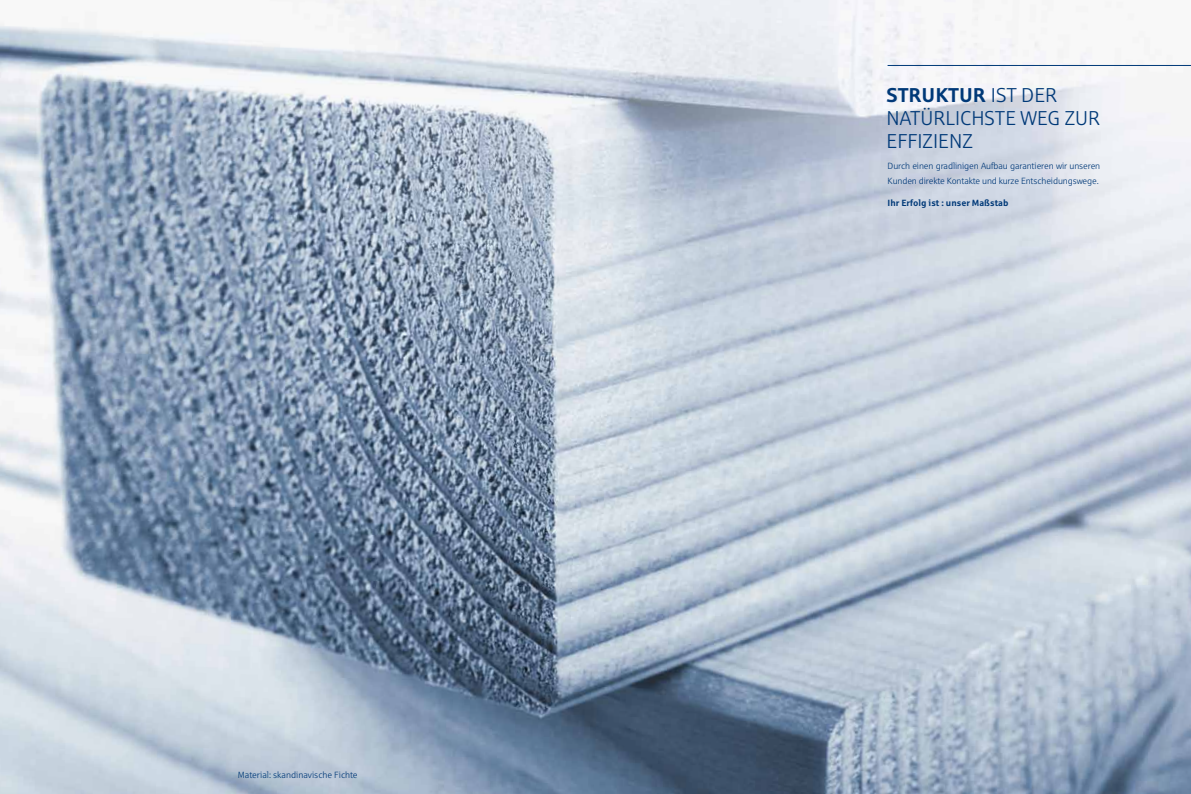
<style>
.page{position:relative;width:1191px;height:794px;background:#fff}
.page>*{position:absolute;margin:0;border:0;box-sizing:border-box;transform-origin:0 0}
.t1{font:20px "Sparkasse Lt";color:#003978}
.t2{font:700 20px "Sparkasse Rg";color:#003978}
.t3{font:9px/15px "Sparkasse Lt";letter-spacing:-.01em;color:#003978}
.t4{font:700 9px "Sparkasse Rg";color:#003978}
.s1{font-family:"Sparkasse Lt";font-weight:400}
</style>
<div class="page">
<img style="left:0;top:0;width:1191px;height:794px">
<hr style="left:887px;top:65px;width:304px;height:1px;background:#003978">
<p class="t3" style="left:238px;top:767px;width:121px">Material: skandinavische Fichte</p>
<h1 class="t2" style="left:886px;top:82px;width:147px">Struktur <span class="s1">ist der</span></h1>
<h1 class="t1" style="left:886px;top:106px;width:12px">natürlichste</h1>
<h1 class="t1" style="left:1020px;top:106px;width:57px">Weg zur</h1>
<h1 class="t1" style="left:886px;top:129px;width:21px">Effizienz</h1>
<p class="t3" style="left:887px;top:158px;width:214px">Durch einen gradlinigen Aufbau garantieren wir unseren<br>Kunden direkte Kontakte und kurze Entscheidungswege.</p>
<p class="t4" style="left:887px;top:197px;width:122px">I hr Erfolg ist : unser Maßstab</p>
</div>
